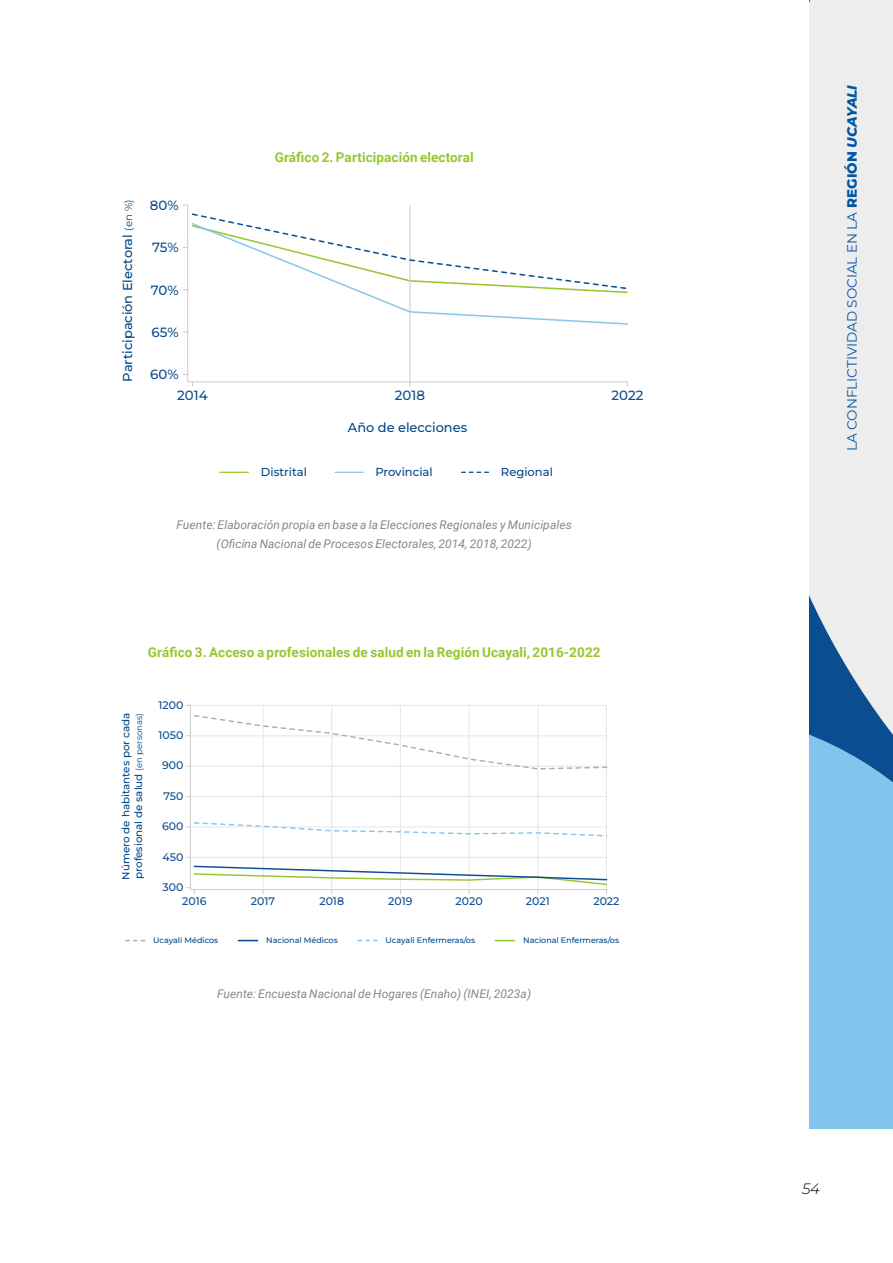
<style>
.page{position:relative;width:893px;height:1263px;background:#fff}
.page>*{position:absolute;margin:0;border:0;box-sizing:border-box;transform-origin:0 0}
.t1{font:italic 100 15px "Montserrat";color:#000}
.t2{font:700 13.5px "Roboto";letter-spacing:.01em;color:#97c72f}
.t3{font:13.5px "Montserrat";color:#0056a4}
.t4{font:100 13.35px "Montserrat";color:#0b4d91}
.t5{font:100 12.9px "Montserrat";color:#004788}
.t6{font:italic 12px/19.5px "Roboto";letter-spacing:.005em;color:#878787;text-align:center}
.t7{font:100 11.55px "Montserrat";color:#004788}
.t8{font:100 10.95px "Montserrat";color:#0b4d91}
.t9{font:100 10.35px/12.9px "Montserrat";color:#004788}
.t10{font:100 7.95px "Montserrat";color:#004788}
.s1{font-size:10.2px}
.s2{font-size:8.55px}
.s3{font-weight:100}
.s4{font-weight:100;font-style:italic}
</style>
<div class="page">
<div style="left:809px;top:1014px;width:84px;height:114px;background:#83c4ed"></div>
<svg style="left:809px;top:0;width:84px;height:1014px;background:#bbd3e4"></svg>
<svg style="left:187px;top:205px;width:441px;height:177px"></svg>
<hr style="left:410px;top:205px;width:1px;height:177px;background:#ccc">
<svg style="left:220px;top:472px;width:28px;height:1px"></svg>
<svg style="left:335px;top:472px;width:28px;height:1px"></svg>
<svg style="left:461px;top:472px;width:27px;height:1px"></svg>
<svg style="left:191px;top:294px;width:437px;height:32px"></svg>
<svg style="left:183px;top:212px;width:445px;height:82px"></svg>
<svg style="left:190px;top:705px;width:417px;height:160px"></svg>
<svg style="left:125px;top:940px;width:20px;height:1px"></svg>
<svg style="left:238px;top:940px;width:20px;height:1px"></svg>
<svg style="left:358px;top:940px;width:19px;height:1px"></svg>
<svg style="left:495px;top:940px;width:20px;height:1px"></svg>
<svg style="left:186px;top:865px;width:422px;height:29px"></svg>
<svg style="left:186px;top:821px;width:422px;height:16px"></svg>
<svg style="left:186px;top:714px;width:422px;height:56px"></svg>
<p class="t5" style="left:119px;top:381px;width:183px;rotate:-90deg">Participación Electoral <span class="s1">(en %)</span></p>
<p class="t4" style="left:150px;top:196px;width:30px">80%</p>
<p class="t4" style="left:152px;top:239px;width:28px">75%</p>
<p class="t4" style="left:151px;top:281px;width:29px">70%</p>
<p class="t4" style="left:152px;top:324px;width:29px">65%</p>
<p class="t4" style="left:150px;top:366px;width:30px">60%</p>
<p class="t2" style="left:275px;top:148px;width:200px">Gráfico 2. Participación electoral</p>
<p class="t4" style="left:177px;top:386px;width:32px">2014</p>
<p class="t4" style="left:395px;top:386px;width:32px">2018</p>
<p class="t5" style="left:348px;top:419px;width:121px">Año de elecciones</p>
<p class="t7" style="left:261px;top:465px;width:48px">Distrital</p>
<p class="t7" style="left:375px;top:465px;width:59px">Provincial</p>
<p class="t7" style="left:501px;top:465px;width:53px">Regional</p>
<p class="t6" style="left:177px;top:514px;width:397px">Fuente: Elaboración propia en base a la Elecciones Regionales y Municipales (Oficina Nacional de Procesos Electorales, 2014, 2018, 2022)</p>
<p class="t4" style="left:612px;top:386px;width:33px">2022</p>
<p class="t2" style="left:148px;top:642px;width:454px">Gráfico 3. Acceso a profesionales de salud en la Región Ucayali, 2016-2022</p>
<p class="t9" style="left:119px;top:880px;width:169px;rotate:-90deg">Número de habitantes por cada profesional de salud <span class="s2">(en personas)</span></p>
<p class="t8" style="left:159px;top:697px;width:26px">1200</p>
<p class="t8" style="left:159px;top:728px;width:26px">1050</p>
<p class="t8" style="left:162px;top:758px;width:23px">900</p>
<p class="t8" style="left:164px;top:789px;width:21px">750</p>
<p class="t8" style="left:162px;top:819px;width:23px">600</p>
<p class="t8" style="left:163px;top:849px;width:22px">450</p>
<p class="t8" style="left:163px;top:880px;width:22px">300</p>
<p class="t8" style="left:182px;top:894px;width:26px">2016</p>
<p class="t8" style="left:251px;top:894px;width:26px">2017</p>
<p class="t8" style="left:319px;top:894px;width:26px">2018</p>
<p class="t8" style="left:388px;top:894px;width:26px">2019</p>
<p class="t8" style="left:455px;top:894px;width:29px">2020</p>
<p class="t8" style="left:526px;top:894px;width:25px">2021</p>
<p class="t8" style="left:593px;top:894px;width:28px">2022</p>
<p class="t10" style="left:153px;top:935px;width:67px">Ucayali Médicos</p>
<p class="t10" style="left:266px;top:935px;width:73px">Nacional Médicos</p>
<p class="t10" style="left:386px;top:935px;width:91px">Ucayali Enfermeras/os</p>
<p class="t10" style="left:523px;top:935px;width:97px">Nacional Enfermeras/os</p>
<p class="t6" style="left:217px;top:983px;width:316px">Fuente: Encuesta Nacional de Hogares (Enaho) (INEI, 2023a)</p>
<p class="t3" style="left:843px;top:451px;width:368px;rotate:-90deg">LA CONFLICTIVIDAD SOCIAL EN LA <span class="s3">REGIÓN</span> <span class="s4">UCAYALI</span></p>
<p class="t1" style="left:802px;top:1178px;width:19px">54</p>
</div>
